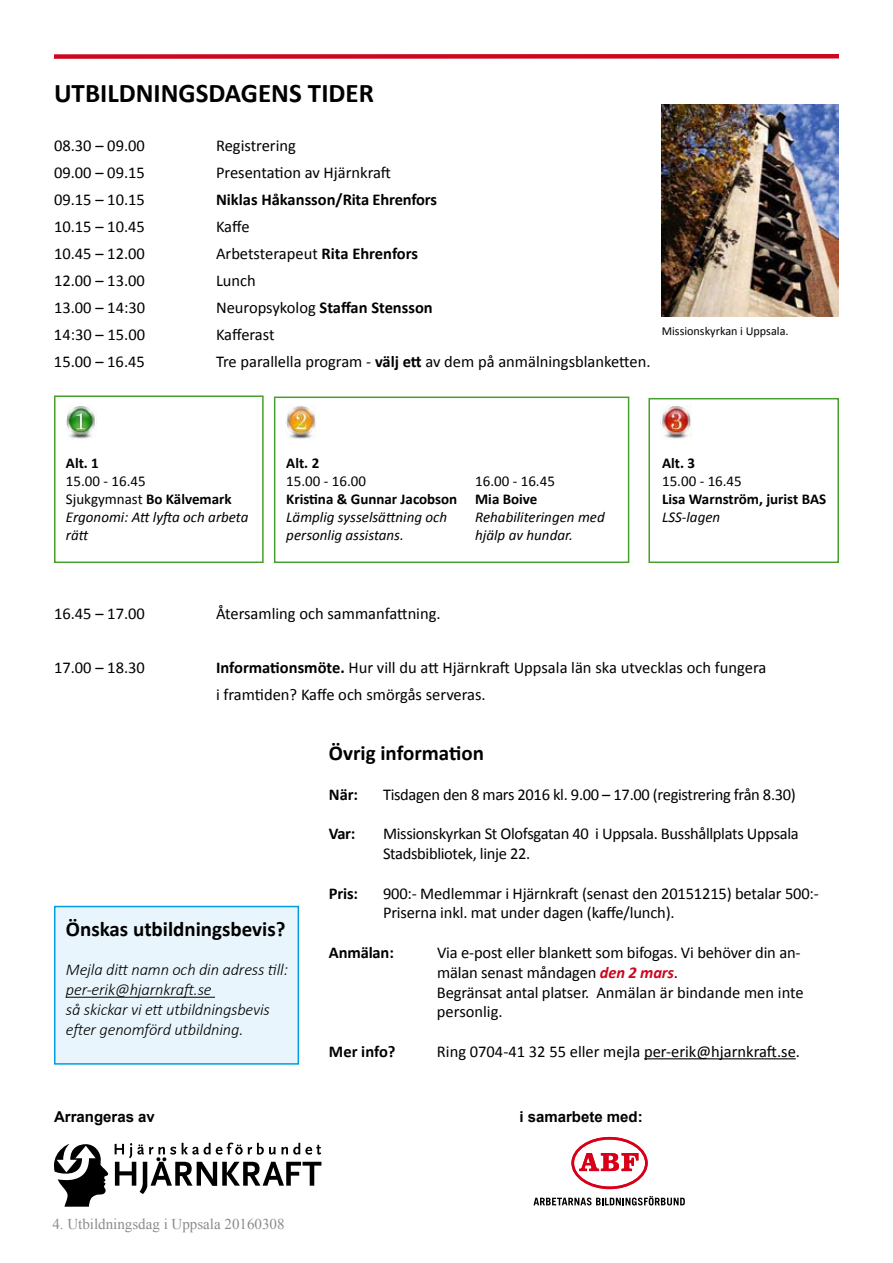
<style>
.page{position:relative;width:893px;height:1263px;background:#fff}
.page>*{position:absolute;margin:0;border:0;box-sizing:border-box;transform-origin:0 0}
.t1{font:700 27px "Calibri";color:#000}
.t2{font:700 21px "Calibri";color:#000}
.t3{font:16.5px/19.8px "Calibri";letter-spacing:-.01em;color:#000}
.t4{font:italic 300 16.5px/19.8px "Calibri";letter-spacing:-.01em;color:#000}
.t5{font:700 16.5px "Calibri";letter-spacing:-.01em;color:#000}
.t6{font:italic 15px/18px "Calibri";color:#000}
.t7{font:700 15px "Calibri";color:#000}
.t8{font:15px "Calibri";color:#000}
.t9{font:15px "Times New Roman";color:#8b8c8e}
.t10{font:700 15px "Arial";color:#000}
.t11{font:12.15px "Calibri";color:#000}
.s1{font-weight:700}
.s2{font-weight:400}
.s3{font-style:normal}
.s4{font-weight:700;font-style:normal}
.s5{font-weight:700;font-style:italic;color:#cc071e}
</style>
<div class="page">
<div style="left:55px;top:906px;width:243px;height:158px;background:#e8f5fc"></div>
<div style="left:54px;top:906px;width:245px;height:159px;border:2px solid #009ee0"></div>
<hr style="left:66px;top:997px;width:149px;height:1px;background:#000">
<svg style="left:54px;top:1144px;width:54px;height:63px"></svg>
<svg style="left:115px;top:1142px;width:206px;height:52px"></svg>
<svg style="left:571px;top:1137px;width:77px;height:52px"></svg>
<svg style="left:533px;top:1196px;width:152px;height:9px"></svg>
<img style="left:662px;top:105px;width:177px;height:211px">
<div style="left:274px;top:396px;width:355px;height:167px;border:2px solid #45a12b"></div>
<div style="left:54px;top:395px;width:210px;height:168px;border:2px solid #45a12b"></div>
<div style="left:648px;top:398px;width:191px;height:165px;border:2px solid #45a12b"></div>
<hr style="left:644px;top:1058px;width:152px;height:1px;background:#000">
<img style="left:67px;top:406px;width:28px;height:33px">
<img style="left:661px;top:406px;width:31px;height:33px">
<img style="left:286px;top:406px;width:30px;height:33px">
<div style="left:54px;top:54px;width:785px;height:5px;background:#cc071e"></div>
<h1 class="t1" style="left:54px;top:76px;width:321px">UTBILDNINGSDAGENS TIDER</h1>
<p class="t3" style="left:54px;top:136px;width:92px">08.30 – 09.00</p>
<p class="t3" style="left:216px;top:136px;width:81px">Registrering</p>
<p class="t3" style="left:54px;top:163px;width:92px">09.00 – 09.15</p>
<p class="t3" style="left:216px;top:163px;width:177px">Presentation av Hjärnkraft</p>
<p class="t3" style="left:54px;top:190px;width:92px">09.15 – 10.15</p>
<p class="t5" style="left:216px;top:189px;width:222px">Niklas Håkansson/Rita Ehrenfors</p>
<p class="t3" style="left:54px;top:217px;width:92px">10.15 – 10.45</p>
<p class="t3" style="left:216px;top:217px;width:35px">Kaffe</p>
<p class="t3" style="left:54px;top:244px;width:92px">10.45 – 12.00</p>
<p class="t3" style="left:216px;top:244px;width:204px">Arbetsterapeut <span class="s1">Rita Ehrenfors</span></p>
<p class="t3" style="left:54px;top:271px;width:92px">12.00 – 13.00</p>
<p class="t3" style="left:216px;top:271px;width:41px">Lunch</p>
<p class="t3" style="left:54px;top:298px;width:93px">13.00 – 14:30</p>
<p class="t5" style="left:216px;top:297px;width:218px"><span class="s2">Neuropsykolog</span> Staffan Stensson</p>
<p class="t3" style="left:54px;top:325px;width:93px">14:30 – 15.00</p>
<p class="t3" style="left:216px;top:325px;width:60px">Kafferast</p>
<p class="t3" style="left:54px;top:352px;width:92px">15.00 – 16.45</p>
<p class="t3" style="left:216px;top:352px;width:436px">Tre parallella program - <span class="s1">välj ett</span> av dem på anmälningsblanketten.</p>
<p class="t11" style="left:662px;top:323px;width:128px">Missionskyrkan i Uppsala.</p>
<p class="t7" style="left:66px;top:454px;width:34px">Alt. 1</p>
<p class="t6" style="left:66px;top:472px;width:184px"><span class="s3">15.00 - 16.45<br>Sjukgymnast</span> <span class="s4">Bo Kälvemark<br></span>Ergonomi: Att lyfta och arbeta rätt</p>
<p class="t7" style="left:286px;top:454px;width:34px">Alt. 2</p>
<p class="t8" style="left:286px;top:472px;width:81px">15.00 - 16.00</p>
<p class="t7" style="left:286px;top:490px;width:173px">Kristina &amp; Gunnar Jacobson</p>
<p class="t6" style="left:286px;top:508px;width:162px">Lämplig sysselsättning och personlig assistans.</p>
<p class="t8" style="left:475px;top:472px;width:81px">16.00 - 16.45</p>
<p class="t7" style="left:475px;top:490px;width:64px">Mia Boive</p>
<p class="t6" style="left:475px;top:508px;width:131px">Rehabiliteringen med hjälp av hundar.</p>
<p class="t3" style="left:54px;top:604px;width:92px">16.45 – 17.00</p>
<p class="t3" style="left:216px;top:604px;width:226px">Återsamling och sammanfattning.</p>
<p class="t7" style="left:662px;top:454px;width:34px">Alt. 3</p>
<p class="t8" style="left:662px;top:472px;width:81px">15.00 - 16.45</p>
<p class="t7" style="left:662px;top:490px;width:166px">Lisa Warnström, jurist BAS</p>
<p class="t6" style="left:662px;top:508px;width:60px">LSS-lagen</p>
<p class="t3" style="left:54px;top:658px;width:92px">17.00 – 18.30</p>
<p class="t3" style="left:216px;top:654px;width:552px;line-height:27px"><span class="s1">Informationsmöte.</span> Hur vill du att Hjärnkraft Uppsala län ska utvecklas och fungera i framtiden? Kaffe och smörgås serveras.</p>
<p class="t2" style="left:329px;top:739px;width:156px">Övrig information</p>
<p class="t5" style="left:329px;top:783px;width:30px">När:</p>
<p class="t3" style="left:383px;top:784px;width:414px">Tisdagen den 8 mars 2016 kl. 9.00 – 17.00 (registrering från 8.30)</p>
<p class="t5" style="left:329px;top:823px;width:28px">Var:</p>
<p class="t3" style="left:383px;top:824px;width:417px">Missionskyrkan St Olofsgatan 40 i Uppsala. Busshållplats Uppsala<br>Stadsbibliotek, linje 22.</p>
<p class="t5" style="left:329px;top:882px;width:31px">Pris:</p>
<p class="t3" style="left:383px;top:883px;width:437px">900:- Medlemmar i Hjärnkraft (senast den 20151215) betalar 500:-<br>Priserna inkl. mat under dagen (kaffe/lunch).</p>
<p class="t5" style="left:329px;top:942px;width:66px">Anmälan:</p>
<p class="t3" style="left:437px;top:943px;width:368px">Via e-post eller blankett som bifogas. Vi behöver din an&shy;mälan senast måndagen <span class="s5">den 2 mars</span>.<br>Begränsat antal platser. Anmälan är bindande men inte personlig.</p>
<p class="t5" style="left:329px;top:1041px;width:68px">Mer info?</p>
<p class="t3" style="left:437px;top:1042px;width:365px">Ring 0704-41 32 55 eller mejla per-erik@hjarnkraft.se.</p>
<p class="t2" style="left:66px;top:915px;width:221px">Önskas utbildningsbevis?</p>
<p class="t4" style="left:66px;top:960px;width:224px">Mejla ditt namn och din adress till: per-erik@hjarnkraft.se<br>så skickar vi ett utbildningsbevis efter genomförd utbildning.</p>
<p class="t10" style="left:54px;top:1106px;width:102px">Arrangeras av</p>
<p class="t10" style="left:519px;top:1106px;width:125px">i samarbete med:</p>
<p class="t9" style="left:52px;top:1213px;width:234px">4. Utbildningsdag i Uppsala 20160308</p>
</div>
